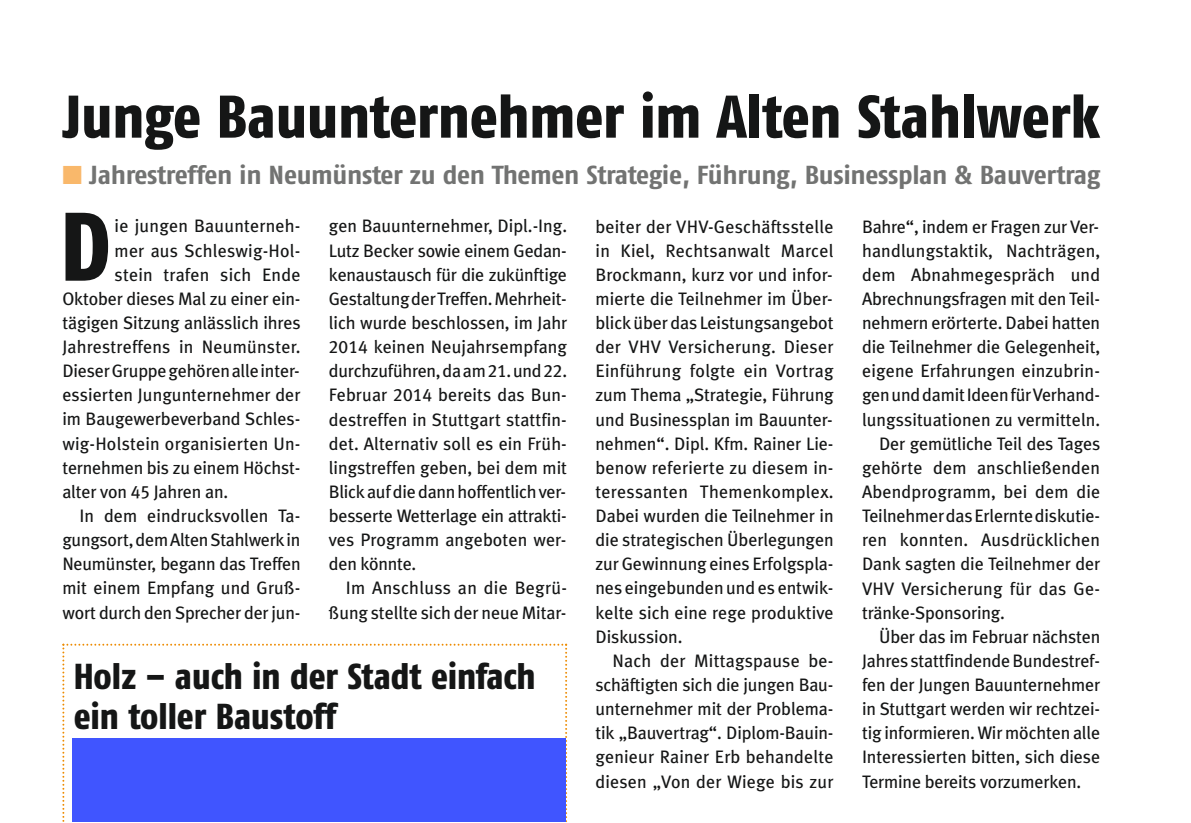
<style>
.page{position:relative;width:1191px;height:823px;background:#fff}
.page>*{position:absolute;margin:0;border:0;box-sizing:border-box;transform-origin:0 0}
.t1{font:97px "Fago Co Exb Tf";color:#151616}
.t2{font:60px "Fago Co Exb Tf";color:#151616}
.t3{font:36px/40px "Fago Co Exb Tf";color:#151616}
.t4{font:26px "Fago Co Bold Tf";letter-spacing:-.01em;color:#727372;scale:1.12 1}
.t5{font:18px/24.2px "Meta Plus";letter-spacing:-.005em;color:#151616;text-align:justify}
.s1{color:#f9b86b}
.s2{font-family:"Meta Plus Book Caps"}
</style>
<div class="page">
<svg style="left:62px;top:643px;width:505px;height:179px"></svg>
<div style="left:72px;top:737px;width:493px;height:84px;background:#4055ff"></div>
<h2 class="t2" style="left:62px;top:94px;width:1039px">Junge Bauunternehmer im Alten Stahlwerk</h2>
<h3 class="t4" style="left:62px;top:165px;width:928px"><span class="s1">■</span> Jahrestreffen in Neumünster zu den Themen Strategie, Führung, Businessplan &amp; Bauvertrag</h3>
<h1 class="t1" style="left:60px;top:211px;width:52px">D</h1>
<p class="t5" style="left:115px;top:215px;width:187px">ie jungen Bauunterneh-</p>
<p class="t5" style="left:115px;top:239px;width:187px">mer aus Schleswig-Hol-</p>
<p class="t5" style="left:115px;top:263px;width:187px">stein trafen sich Ende</p>
<p class="t5" style="left:62px;top:287px;width:239px">Oktober dieses Mal zu einer ein-</p>
<p class="t5" style="left:62px;top:312px;width:240px">tägigen Sitzung anlässlich ihres</p>
<p class="t5" style="left:62px;top:336px;width:240px">Jahrestreffens in Neumünster.</p>
<p class="t5" style="left:62px;top:360px;width:239px">Dieser Gruppe gehören alle inter-</p>
<p class="t5" style="left:62px;top:384px;width:240px">essierten Jungunternehmer der</p>
<p class="t5" style="left:62px;top:408px;width:239px">im Baugewerbeverband Schles-</p>
<p class="t5" style="left:62px;top:432px;width:239px">wig-Holstein organisierten Un -</p>
<p class="t5" style="left:62px;top:456px;width:239px">ternehmen bis zu einem Höchst-</p>
<p class="t5" style="left:62px;top:480px;width:167px">alter von <span class="s2">45</span> Jahren an.</p>
<p class="t5" style="left:79px;top:504px;width:222px">In dem eindrucksvollen Ta -</p>
<p class="t5" style="left:62px;top:528px;width:240px">gungsort, dem Alten Stahlwerk in</p>
<p class="t5" style="left:62px;top:553px;width:240px">Neumünster, begann das Treffen</p>
<p class="t5" style="left:62px;top:577px;width:239px">mit einem Empfang und Gruß-</p>
<p class="t5" style="left:62px;top:601px;width:239px">wort durch den Sprecher der jun-</p>
<p class="t5" style="left:329px;top:215px;width:240px">gen Bauunternehmer, Dipl.-Ing.<br>Lutz Becker sowie ei nem Gedan&shy;kenaustausch für die zukünftige Ge staltung der Treffen. Mehrheit&shy;lich wurde be schlossen, im Jahr <span class="s2">2014</span> keinen Neujahrsempfang durchzuführen, da am <span class="s2">21</span>. und <span class="s2">22</span>.<br>Februar <span class="s2">2014</span> bereits das Bun&shy;destreffen in Stuttgart stattfin&shy;det. Alternativ soll es ein Früh&shy;lingstreffen geben, bei dem mit Blick auf die dann hoffentlich ver&shy;besserte Wetterlage ein attrakti&shy;ves Programm angeboten wer&shy;den könnte.</p>
<p class="t5" style="left:329px;top:577px;width:240px;text-align:right">Im Anschluss an die Begrü&shy;ßung stellte sich der neue Mitar-</p>
<h3 class="t3" style="left:74px;top:659px;width:463px">Holz – auch in der Stadt einfach ein toller Baustoff</h3>
<p class="t5" style="left:595px;top:215px;width:240px">beiter der VHV-Geschäftsstelle in Kiel, Rechtsanwalt Marcel Brockmann, kurz vor und infor&shy;mierte die Teilnehmer im Über&shy;blick über das Leistungsangebot der VHV Versicherung. Dieser Einführung folgte ein Vortrag zum Thema „Strategie, Führung und Businessplan im Bauunter&shy;nehmen“. Dipl. Kfm. Rainer Lie&shy;benow referierte zu diesem in - teressanten Themenkomplex.<br>Dabei wurden die Teilnehmer in die strategischen Überlegungen zur Gewinnung eines Erfolgspla&shy;nes eingebunden und es entwik&shy;kelte sich eine rege produktive Diskussion.</p>
<p class="t5" style="left:595px;top:649px;width:240px;text-indent:17px">Nach der Mittagspause be - schäftigten sich die jungen Bau&shy;unternehmer mit der Problema&shy;tik „Bauvertrag“. Diplom-Bauin&shy;genieur Rainer Erb behandelte diesen „Von der Wiege bis zur</p>
<p class="t5" style="left:862px;top:215px;width:239px">Bahre“, indem er Fragen zur Ver-</p>
<p class="t5" style="left:862px;top:239px;width:240px">handlungstaktik, Nachträgen,</p>
<p class="t5" style="left:862px;top:264px;width:240px">dem Abnahmegespräch und</p>
<p class="t5" style="left:862px;top:288px;width:239px">Abrechnungsfragen mit den Teil-</p>
<p class="t5" style="left:862px;top:312px;width:240px">nehmern erörterte. Dabei hatten</p>
<p class="t5" style="left:862px;top:336px;width:240px">die Teilnehmer die Gelegenheit,</p>
<p class="t5" style="left:862px;top:360px;width:239px">eigene Erfahrungen einzubrin-</p>
<p class="t5" style="left:862px;top:384px;width:239px">gen und damit Ideen für Verhand-</p>
<p class="t5" style="left:862px;top:408px;width:240px">lungssituationen zu vermitteln.</p>
<p class="t5" style="left:879px;top:432px;width:223px">Der gemütliche Teil des Tages</p>
<p class="t5" style="left:862px;top:456px;width:240px">gehörte dem anschließenden</p>
<p class="t5" style="left:862px;top:480px;width:240px">Abendprogramm, bei dem die</p>
<p class="t5" style="left:862px;top:505px;width:239px">Teilnehmer das Erlernte diskutie-</p>
<p class="t5" style="left:862px;top:529px;width:240px">ren konnten. Ausdrücklichen</p>
<p class="t5" style="left:862px;top:553px;width:240px">Dank sagten die Teilnehmer der</p>
<p class="t5" style="left:862px;top:577px;width:239px">VHV Versicherung für das Ge -</p>
<p class="t5" style="left:862px;top:601px;width:144px">tränke-Sponsoring.</p>
<p class="t5" style="left:879px;top:625px;width:223px">Über das im Februar nächsten</p>
<p class="t5" style="left:862px;top:649px;width:239px">Jahres stattfindende Bundestref-</p>
<p class="t5" style="left:862px;top:673px;width:240px">fen der Jungen Bauunternehmer</p>
<p class="t5" style="left:862px;top:697px;width:239px">in Stuttgart werden wir rechtzei-</p>
<p class="t5" style="left:862px;top:721px;width:240px">tig informieren. Wir möchten alle</p>
<p class="t5" style="left:862px;top:746px;width:240px">Interessierten bitten, sich diese</p>
<p class="t5" style="left:862px;top:770px;width:221px">Termine bereits vorzumerken.</p>
</div>
